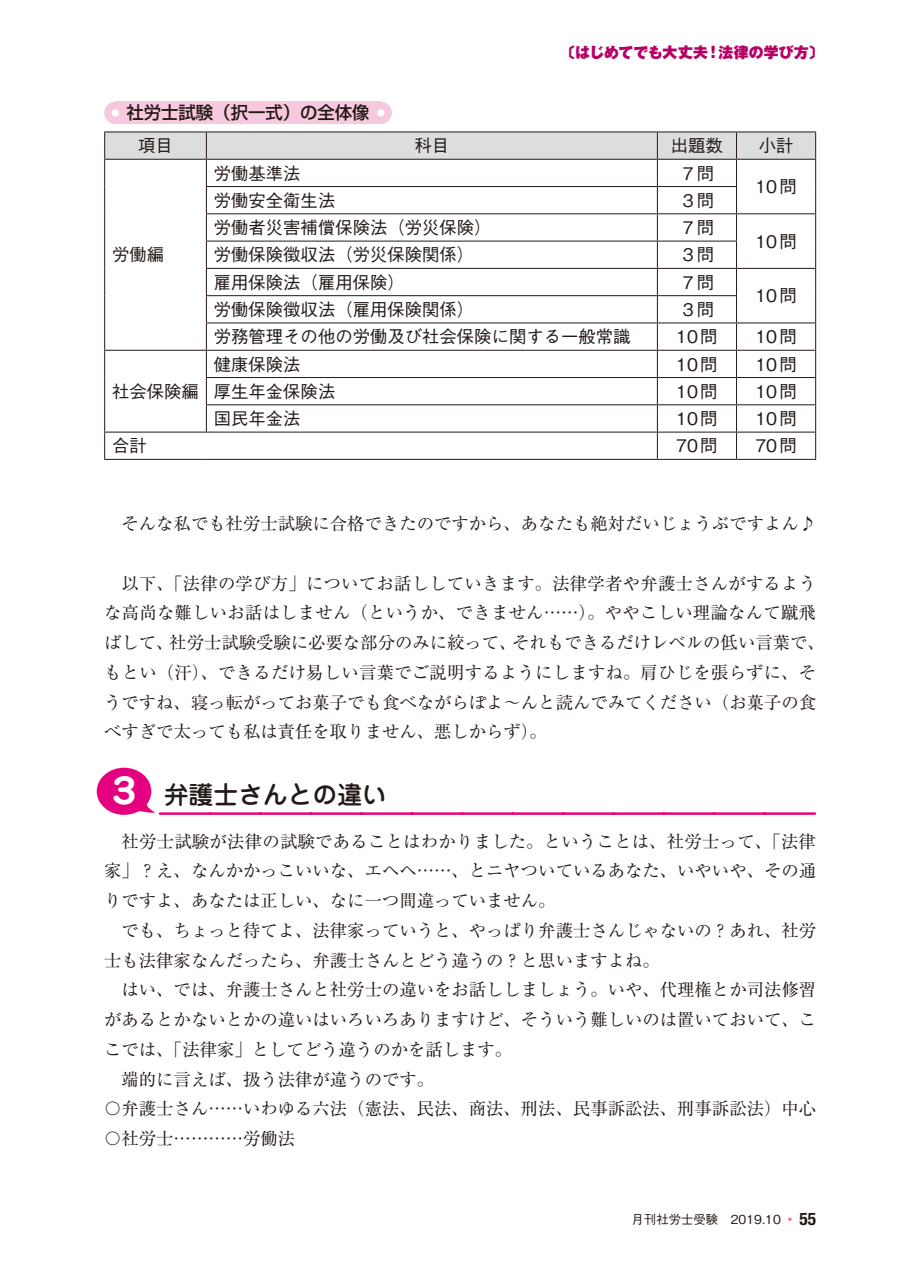
<style>
.page{position:relative;width:903px;height:1275px;background:#fff}
.page>*{position:absolute;margin:0;border:0;box-sizing:border-box;transform-origin:0 0}
.t1{font:700 34.65px "Jun 501 Pro";color:#fff}
.t2{font:500 24.85px "Jun 34 Pro";color:#231916}
.t3{font:17.32px/29.8px "Ryumin Pro";color:#231916}
.t4{font:500 17.32px "Gothic BBB Pro";color:#231916}
.t5{font:500 17.32px "Shin Go Pro";color:#231916}
.t6{font:900 14.88px "Gothic MB101 Pro";letter-spacing:.005em;color:#b60066}
.t7{font:500 12.42px "Gothic BBB Pro";color:#231916}
.s1{color:#eb6ea6}
.s2{font-family:"Helvetica Neue";font-weight:700;font-stretch:condensed;font-size:17.32px}
</style>
<div class="page">
<div style="left:97px;top:768px;width:54px;height:47px;background:#e4007f;border-radius:50%"></div>
<svg style="left:137px;top:804px;width:678px;height:11px"></svg>
<div style="left:115px;top:102px;width:266px;height:22px;background:#f7c9de"></div>
<hr style="left:104px;top:459px;width:102px;height:1px;background:#231916">
<hr style="left:206px;top:459px;width:451px;height:1px;background:#231916">
<hr style="left:657px;top:459px;width:79px;height:1px;background:#231916">
<hr style="left:736px;top:459px;width:80px;height:1px;background:#231916">
<hr style="left:104px;top:131px;width:102px;height:1px;background:#231916">
<hr style="left:206px;top:131px;width:451px;height:1px;background:#231916">
<hr style="left:657px;top:131px;width:79px;height:1px;background:#231916">
<hr style="left:736px;top:131px;width:80px;height:1px;background:#231916">
<svg style="left:104px;top:132px;width:712px;height:327px"></svg>
<hr style="left:104px;top:159px;width:102px;height:1px;background:#231916">
<hr style="left:206px;top:159px;width:451px;height:1px;background:#231916">
<hr style="left:657px;top:159px;width:79px;height:1px;background:#231916">
<hr style="left:736px;top:159px;width:80px;height:1px;background:#231916">
<div style="left:108px;top:105px;width:15px;height:15px;background:#fff;border-radius:50%"></div>
<div style="left:104px;top:102px;width:22px;height:22px;border:7px solid #f7c9de;border-radius:50%"></div>
<div style="left:373px;top:105px;width:15px;height:15px;background:#fff;border-radius:50%"></div>
<div style="left:370px;top:102px;width:22px;height:22px;border:7px solid #f7c9de;border-radius:50%"></div>
<p class="t6" style="left:560px;top:40px;width:265px">〔はじめてでも大丈夫！法律の学び方〕</p>
<p class="t5" style="left:126px;top:99px;width:245px">社労士試験（択一式）の全体像</p>
<p class="t4" style="left:138px;top:132px;width:36px">項目</p>
<p class="t4" style="left:414px;top:132px;width:36px">科目</p>
<p class="t4" style="left:671px;top:132px;width:54px">出題数</p>
<p class="t4" style="left:759px;top:132px;width:36px">小計</p>
<p class="t4" style="left:112px;top:241px;width:54px">労働編</p>
<p class="t4" style="left:112px;top:377px;width:88px">社会保険編</p>
<p class="t4" style="left:214px;top:159px;width:88px">労働基準法</p>
<p class="t4" style="left:679px;top:159px;width:36px">７問</p>
<p class="t4" style="left:755px;top:173px;width:43px">10問</p>
<p class="t4" style="left:214px;top:186px;width:123px">労働安全衛生法</p>
<p class="t4" style="left:679px;top:186px;width:36px">３問</p>
<p class="t4" style="left:214px;top:214px;width:279px">労働者災害補償保険法（労災保険）</p>
<p class="t4" style="left:679px;top:214px;width:36px">７問</p>
<p class="t4" style="left:755px;top:227px;width:43px">10問</p>
<p class="t4" style="left:214px;top:241px;width:262px">労働保険徴収法（労災保険関係）</p>
<p class="t4" style="left:679px;top:241px;width:36px">３問</p>
<p class="t4" style="left:214px;top:268px;width:192px">雇用保険法（雇用保険）</p>
<p class="t4" style="left:679px;top:268px;width:36px">７問</p>
<p class="t4" style="left:755px;top:282px;width:43px">10問</p>
<p class="t4" style="left:214px;top:295px;width:262px">労働保険徴収法（雇用保険関係）</p>
<p class="t4" style="left:679px;top:295px;width:36px">３問</p>
<p class="t4" style="left:214px;top:323px;width:418px">労務管理その他の労働及び社会保険に関する一般常識</p>
<p class="t4" style="left:676px;top:323px;width:43px">10問</p>
<p class="t4" style="left:755px;top:323px;width:43px">10問</p>
<p class="t4" style="left:214px;top:350px;width:88px">健康保険法</p>
<p class="t4" style="left:676px;top:350px;width:43px">10問</p>
<p class="t4" style="left:755px;top:350px;width:43px">10問</p>
<p class="t4" style="left:214px;top:377px;width:123px">厚生年金保険法</p>
<p class="t4" style="left:676px;top:377px;width:43px">10問</p>
<p class="t4" style="left:755px;top:377px;width:43px">10問</p>
<p class="t4" style="left:214px;top:405px;width:88px">国民年金法</p>
<p class="t4" style="left:676px;top:405px;width:43px">10問</p>
<p class="t4" style="left:755px;top:405px;width:43px">10問</p>
<p class="t4" style="left:112px;top:432px;width:36px">合計</p>
<p class="t4" style="left:676px;top:432px;width:43px">70問</p>
<p class="t4" style="left:755px;top:432px;width:43px">70問</p>
<p class="t3" style="left:122px;top:507px;width:696px">そんな私でも社労士試験に合格できたのですから、あなたも絶対だいじょうぶですよん♪</p>
<p class="t3" style="left:104px;top:567px;width:722px;text-indent:17px">以下、「法律の学び方」についてお話ししていきます。法律学者や弁護士さんがするような高尚な難しいお話はしません（というか、できません……）。ややこしい理論なんて蹴飛ばして、社労士試験受験に必要な部分のみに絞って、それもできるだけレベルの低い言葉で、もとい（汗）、できるだけ易しい言葉でご説明するようにしますね。肩ひじを張らずに、そうですね、寝っ転がってお菓子でも食べながらぽよ～んと読んでみてください（お菓子の食べすぎで太っても私は責任を取りません、悪しからず）。</p>
<h1 class="t1" style="left:107px;top:764px;width:36px">３</h1>
<h2 class="t2" style="left:164px;top:775px;width:225px">弁護士さんとの違い</h2>
<p class="t3" style="left:104px;top:825px;width:713px;text-align:justify;text-indent:17px">社労士試験が法律の試験であることはわかりました。ということは、社労士って、「法律家」？え、なんかかっこいいな、エヘヘ……、とニヤついているあなた、いやいや、その通りですよ、あなたは正しい、なに一つ間違っていません。</p>
<p class="t3" style="left:104px;top:914px;width:713px;text-indent:17px">でも、ちょっと待てよ、法律家っていうと、やっぱり弁護士さんじゃないの？あれ、社労士も法律家なんだったら、弁護士さんとどう違うの？と思いますよね。</p>
<p class="t3" style="left:122px;top:974px;width:696px">はい、では、弁護士さんと社労士の違いをお話ししましょう。いや、代理権とか司法修習</p>
<p class="t3" style="left:104px;top:1003px;width:713px">があるとかないとかの違いはいろいろありますけど、そういう難しいのは置いておいて、こ</p>
<p class="t3" style="left:104px;top:1033px;width:410px">こでは、「法律家」としてどう違うのかを話します。</p>
<p class="t3" style="left:122px;top:1063px;width:314px">端的に言えば、扱う法律が違うのです。</p>
<p class="t3" style="left:104px;top:1093px;width:713px">〇弁護士さん……いわゆる六法（憲法、民法、商法、刑法、民事訴訟法、刑事訴訟法）中心</p>
<p class="t3" style="left:104px;top:1122px;width:192px">〇社労士…………労働法</p>
<p class="t7" style="left:631px;top:1209px;width:186px">月刊社労士受験　2019.10 <span class="s1">◦</span> <span class="s2">55</span></p>
</div>
